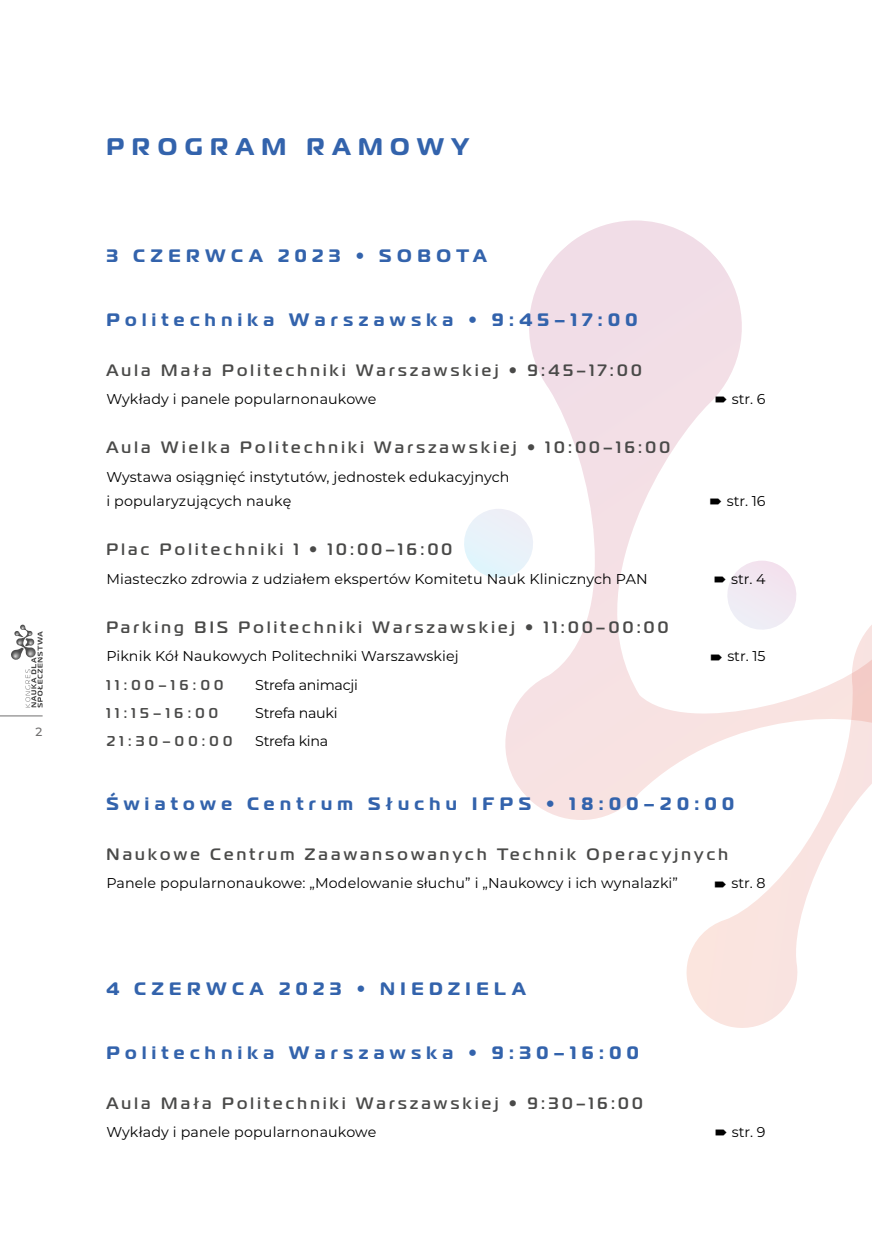
<style>
.page{position:relative;width:872px;height:1255px;background:#fff}
.page>*{position:absolute;margin:0;border:0;box-sizing:border-box;transform-origin:0 0}
.Title_02{font:700 24px "Magistral";letter-spacing:.31em;color:#3363ac}
.day{font:700 18px "Magistral";letter-spacing:.3em;color:#3363ac}
.place{font:500 16.5px "Magistral";letter-spacing:.2em;color:#4a4a49}
.TXT_program{font:14.25px/24px "Montserrat";letter-spacing:.01em;color:#000}
.program_godziny{font:14.25px "Montserrat";letter-spacing:-.02em;color:#000}
.program_godziny-2{font:500 14.25px "Magistral";letter-spacing:.3em;color:#4a4a49}
.t1{font:500 12px "Montserrat";color:#706f6f}
</style>
<div class="page">
<hr style="left:0;top:715px;width:43px;height:1px;background:#706f6f">
<svg style="left:11px;top:624px;width:32px;height:83px"></svg>
<svg style="left:686px;top:827px;width:153px;height:201px"></svg>
<svg style="left:505px;top:220px;width:367px;height:607px"></svg>
<svg style="left:464px;top:509px;width:73px;height:72px"></svg>
<svg style="left:715px;top:397px;width:11px;height:6px"></svg>
<svg style="left:710px;top:499px;width:11px;height:5px"></svg>
<svg style="left:715px;top:560px;width:85px;height:73px"></svg>
<svg style="left:711px;top:654px;width:11px;height:6px"></svg>
<svg style="left:715px;top:881px;width:11px;height:6px"></svg>
<p class="t1" style="left:35px;top:723px;width:8px">2</p>
<p class="Title_02" style="left:106px;top:131px;width:364px">PROGRAM RAMOWY</p>
<p class="day" style="left:106px;top:244px;width:382px">3 CZERWCA 2023 • SOBOTA</p>
<p class="day" style="left:106px;top:308px;width:532px">Politechnika Warszawska • 9:45–17:00</p>
<p class="place" style="left:106px;top:360px;width:537px">Aula Mała Politechniki Warszawskiej • 9:45–17:00</p>
<p class="TXT_program" style="left:106px;top:386px;width:271px">Wykłady i panele popularnonaukowe</p>
<p class="TXT_program" style="left:732px;top:386px;width:35px">str. 6</p>
<p class="place" style="left:106px;top:437px;width:565px">Aula Wielka Politechniki Warszawskiej • 10:00–16:00</p>
<p class="TXT_program" style="left:106px;top:464px;width:404px">Wystawa osiągnięć instytutów, jednostek edukacyjnych i popularyzujących naukę</p>
<p class="TXT_program" style="left:726px;top:488px;width:40px">str. 16</p>
<p class="place" style="left:106px;top:539px;width:347px">Plac Politechniki 1 • 10:00–16:00</p>
<p class="TXT_program" style="left:106px;top:566px;width:543px">Miasteczko zdrowia z udziałem ekspertów Komitetu Nauk Klinicznych PAN</p>
<p class="TXT_program" style="left:731px;top:566px;width:36px">str. 4</p>
<p class="place" style="left:106px;top:617px;width:563px">Parking BIS Politechniki Warszawskiej • 11:00–00:00</p>
<p class="TXT_program" style="left:106px;top:643px;width:354px">Piknik Kół Naukowych Politechniki Warszawskiej</p>
<p class="TXT_program" style="left:727px;top:643px;width:40px">str. 15</p>
<p class="program_godziny-2" style="left:106px;top:676px;width:118px">11:00–16:00</p>
<p class="program_godziny" style="left:255px;top:674px;width:104px">Strefa animacji</p>
<p class="program_godziny-2" style="left:106px;top:704px;width:113px">11:15–16:00</p>
<p class="program_godziny" style="left:255px;top:703px;width:84px">Strefa nauki</p>
<p class="program_godziny-2" style="left:106px;top:732px;width:127px">21:30–00:00</p>
<p class="program_godziny" style="left:255px;top:731px;width:75px">Strefa kina</p>
<p class="day" style="left:106px;top:792px;width:629px">Światowe Centrum Słuchu IFPS • 18:00–20:00</p>
<p class="place" style="left:106px;top:844px;width:623px">Naukowe Centrum Zaawansowanych Technik Operacyjnych</p>
<p class="TXT_program" style="left:106px;top:870px;width:573px">Panele popularnonaukowe: „Modelowanie słuchu” i „Naukowcy i ich wynalazki”</p>
<p class="TXT_program" style="left:731px;top:870px;width:36px">str. 8</p>
<p class="day" style="left:106px;top:976px;width:421px">4 CZERWCA 2023 • NIEDZIELA</p>
<p class="day" style="left:106px;top:1040px;width:534px">Politechnika Warszawska • 9:30–16:00</p>
<p class="place" style="left:106px;top:1092px;width:538px">Aula Mała Politechniki Warszawskiej • 9:30–16:00</p>
<p class="TXT_program" style="left:106px;top:1119px;width:271px">Wykłady i panele popularnonaukowe</p>
<p class="TXT_program" style="left:732px;top:1119px;width:35px">str. 9</p>
</div>
